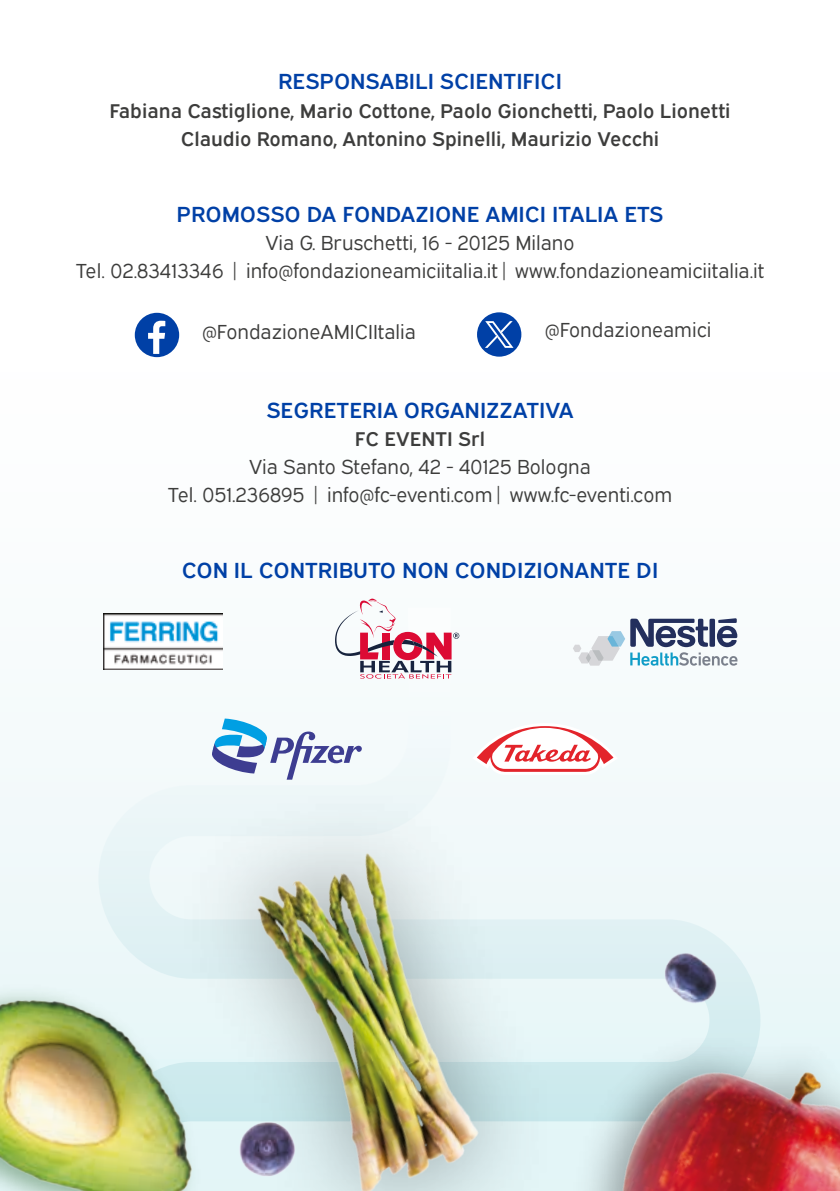
<style>
.page{position:relative;width:840px;height:1191px;background:#fff}
.page>*{position:absolute;margin:0;border:0;box-sizing:border-box;transform-origin:0 0}
.t1{font:22px "Expressway Sb";color:#0040a6}
.t2{font:20px/28px "Expressway Bk";color:#3d3d3c;text-align:center}
.t3{font:20px/28px "Expressway Sb";color:#3d3d3c;text-align:center}
</style>
<div class="page">
<div style="left:0;top:136px;width:839px;height:1055px;background:linear-gradient(to right,#fcfdfe,#fcfefe)"></div>
<div style="left:98px;top:607px;width:662px;height:369px;background:#f5fafb"></div>
<img style="left:597px;top:998px;width:242px;height:193px">
<img style="left:139px;top:734px;width:458px;height:457px">
<img style="left:245px;top:823px;width:253px;height:368px">
<img style="left:0;top:976px;width:225px;height:215px">
<img style="left:322px;top:1131px;width:73px;height:60px">
<img style="left:213px;top:1094px;width:109px;height:97px">
<img style="left:587px;top:919px;width:187px;height:171px">
<div style="left:135px;top:313px;width:44px;height:44px;background:#0040a6;border-radius:50%"></div>
<svg style="left:148px;top:321px;width:17px;height:33px"></svg>
<img style="left:103px;top:614px;width:119px;height:55px">
<svg style="left:212px;top:718px;width:149px;height:61px"></svg>
<svg style="left:472px;top:723px;width:145px;height:52px"></svg>
<svg style="left:572px;top:618px;width:165px;height:47px"></svg>
<div style="left:477px;top:312px;width:44px;height:45px;background:#0040a6;border-radius:50%"></div>
<svg style="left:485px;top:321px;width:28px;height:27px"></svg>
<svg style="left:335px;top:598px;width:124px;height:80px"></svg>
<p class="t1" style="left:278px;top:64px;width:285px">RESPONSABILI SCIENTIFICI</p>
<p class="t3" style="left:109px;top:94px;width:622px">Fabiana Castiglione, Mario Cottone, Paolo Gionchetti, Paolo Lionetti<br>Claudio Romano, Antonino Spinelli, Maurizio Vecchi</p>
<p class="t1" style="left:176px;top:196px;width:488px">PROMOSSO DA FONDAZIONE AMICI ITALIA ETS</p>
<p class="t2" style="left:76px;top:226px;width:689px">Via G. Bruschetti, 16 - 20125 Milano<br>Tel. 02.83413346 | info@fondazioneamiciitalia.it| www.fondazioneamiciitalia.it</p>
<p class="t2" style="left:202px;top:316px;width:215px">@FondazioneAMICIItalia</p>
<p class="t2" style="left:544px;top:314px;width:168px">@Fondazioneamici</p>
<p class="t1" style="left:266px;top:392px;width:308px">SEGRETERIA ORGANIZZATIVA</p>
<p class="t3" style="left:355px;top:422px;width:131px">FC EVENTI Srl</p>
<p class="t2" style="left:168px;top:450px;width:505px">Via Santo Stefano, 42 - 40125 Bologna<br>Tel. 051.236895 | info@fc-eventi.com| www.fc-eventi.com</p>
<p class="t1" style="left:181px;top:552px;width:478px">CON IL CONTRIBUTO NON CONDIZIONANTE DI</p>
</div>
